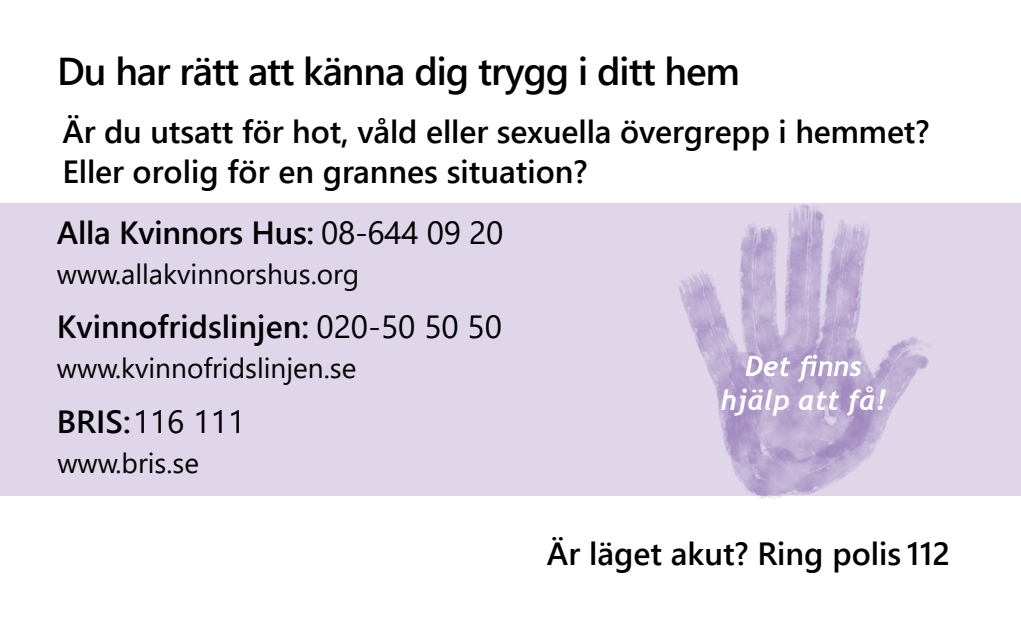
<style>
.page{position:relative;width:1021px;height:624px;background:#fff}
.page>*{position:absolute;margin:0;border:0;box-sizing:border-box;transform-origin:0 0}
.t1{font:700 38.8px "Yu Gothic UI";letter-spacing:-.025em;color:#000001}
.t2{font:600 32px/40px "Yu Gothic UI";letter-spacing:-.005em;color:#000001}
.t3{font:32px "Yu Gothic UI";color:#000001}
.t4{font:28px "Yu Gothic UI";color:#000001}
.t5{font:italic 700 28px "Trebuchet";color:#fff}
.s1{font-weight:400}
.s2{font-weight:600}
</style>
<div class="page">
<div style="left:0;top:203px;width:1020px;height:292px;background:#dfd7e9"></div>
<img style="left:677px;top:205px;width:258px;height:293px">
<svg style="left:745px;top:354px;width:116px;height:28px;background:#c8bbd9"></svg>
<p class="t1" style="left:57px;top:49px;width:684px">Du har rätt att känna dig trygg i ditt hem</p>
<p class="t2" style="left:62px;top:112px;width:868px">Är du utsatt för hot, våld eller sexuella övergrepp i hemmet?<br>Eller orolig för en grannes situation?</p>
<p class="t2" style="left:57px;top:212px;width:448px">Alla Kvinnors Hus: <span class="s1">08-644 09 20</span></p>
<p class="t4" style="left:57px;top:247px;width:304px">www.allakvinnorshus.org</p>
<p class="t2" style="left:57px;top:307px;width:446px">Kvinnofridslinjen: <span class="s1">020-50 50 50</span></p>
<p class="t4" style="left:57px;top:342px;width:301px">www.kvinnofridslinjen.se</p>
<p class="t3" style="left:57px;top:392px;width:189px"><span class="s2">BRIS:</span> 116 111</p>
<p class="t4" style="left:57px;top:436px;width:143px">www.bris.se</p>
<p class="t5" style="left:720px;top:382px;width:167px">hjälp att få!</p>
<p class="t2" style="left:547px;top:534px;width:405px">Är läget akut? Ring polis 112</p>
</div>
